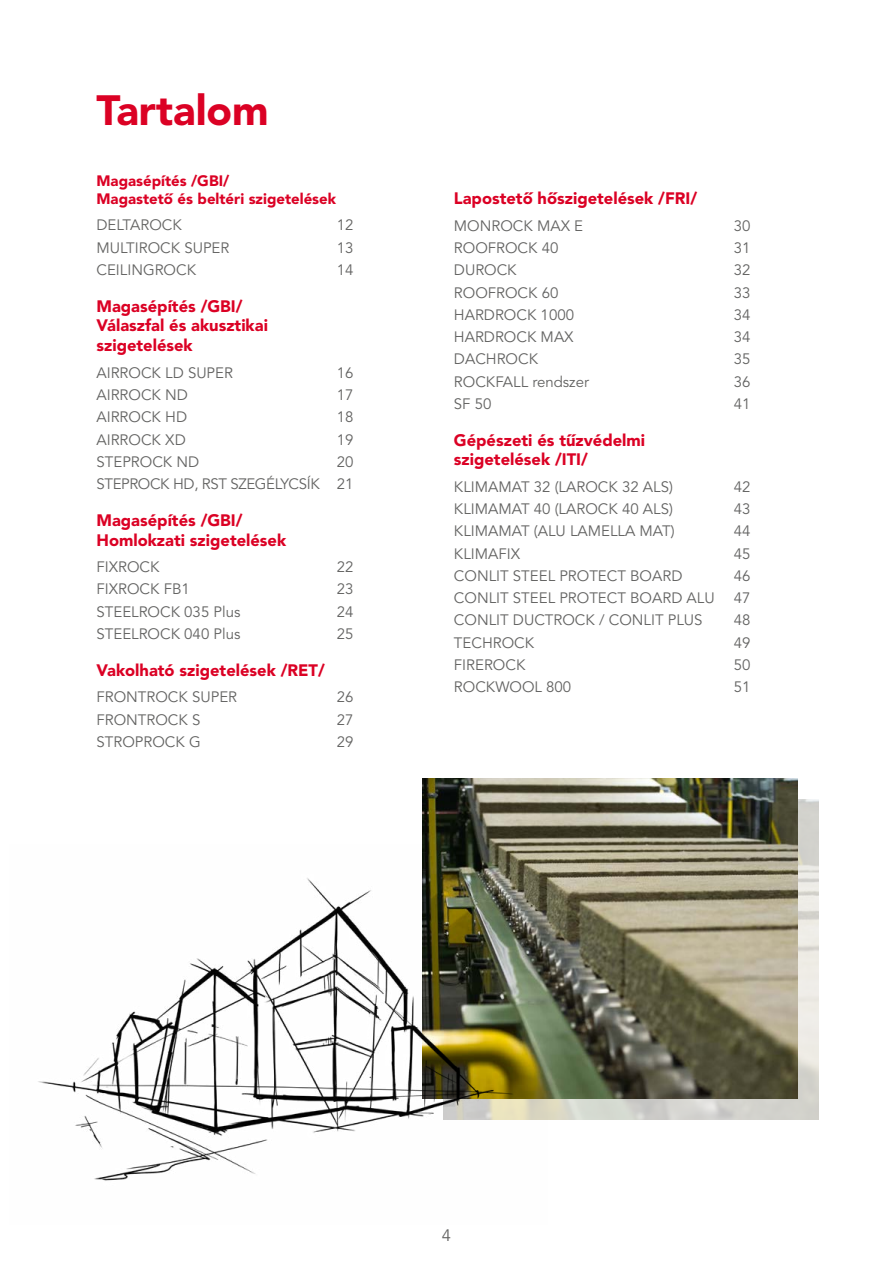
<style>
.page{position:relative;width:893px;height:1263px;background:#fff}
.page>*{position:absolute;margin:0;border:0;box-sizing:border-box;transform-origin:0 0}
.t1{font:900 42px "Avenir LT Pro";color:#db0124}
.t2{font:900 16.5px/19.8px "Avenir LT Pro";color:#db0124}
.t3{font:16.5px "Avenir LT Pro";color:#636362}
.t4{font:15px "Avenir LT Pro";color:#636362}
.t5{font:900 15px/18px "Avenir LT Pro";color:#db0124}
.t6{font:15px/22.2px "Avenir LT Pro";letter-spacing:-.025em;color:#636362;text-align:right}
</style>
<div class="page">
<img style="left:548px;top:799px;width:271px;height:320px">
<img style="left:422px;top:778px;width:375px;height:320px">
<img style="left:38px;top:844px;width:510px;height:337px">
<h1 class="t1" style="left:96px;top:85px;width:174px">Tartalom</h1>
<p class="t5" style="left:96px;top:172px;width:241px">Magasépítés /GBI/<br>Magastető és beltéri szigetelések</p>
<p class="t4" style="left:96px;top:216px;width:87px">DELTAROCK</p>
<p class="t4" style="left:337px;top:216px;width:18px">12</p>
<p class="t4" style="left:96px;top:238px;width:134px">MULTIROCK SUPER</p>
<p class="t4" style="left:337px;top:238px;width:18px">13</p>
<p class="t4" style="left:96px;top:261px;width:101px">CEILINGROCK</p>
<p class="t4" style="left:337px;top:261px;width:18px">14</p>
<p class="t2" style="left:96px;top:296px;width:173px">Magasépítés /GBI/<br>Válaszfal és akusztikai szigetelések</p>
<p class="t4" style="left:96px;top:364px;width:138px">AIRROCK LD SUPER</p>
<p class="t4" style="left:337px;top:364px;width:18px">16</p>
<p class="t4" style="left:96px;top:386px;width:93px">AIRROCK ND</p>
<p class="t4" style="left:337px;top:386px;width:18px">17</p>
<p class="t4" style="left:96px;top:408px;width:92px">AIRROCK HD</p>
<p class="t4" style="left:337px;top:408px;width:18px">18</p>
<p class="t4" style="left:96px;top:430px;width:91px">AIRROCK XD</p>
<p class="t4" style="left:337px;top:430px;width:18px">19</p>
<p class="t4" style="left:96px;top:453px;width:104px">STEPROCK ND</p>
<p class="t6" style="left:96px;top:451px;width:258px">20<br>STEPROCK HD, RST SZEGÉLYCSÍK 21</p>
<p class="t2" style="left:96px;top:510px;width:191px">Magasépítés /GBI/<br>Homlokzati szigetelések</p>
<p class="t4" style="left:96px;top:558px;width:65px">FIXROCK</p>
<p class="t4" style="left:337px;top:558px;width:18px">22</p>
<p class="t4" style="left:96px;top:580px;width:95px">FIXROCK FB1</p>
<p class="t4" style="left:337px;top:580px;width:18px">23</p>
<p class="t4" style="left:96px;top:602px;width:145px">STEELROCK 035 Plus</p>
<p class="t4" style="left:337px;top:602px;width:18px">24</p>
<p class="t4" style="left:96px;top:625px;width:145px">STEELROCK 040 Plus</p>
<p class="t4" style="left:337px;top:625px;width:18px">25</p>
<p class="t2" style="left:96px;top:660px;width:230px">Vakolható szigetelések /RET/</p>
<p class="t4" style="left:96px;top:688px;width:142px">FRONTROCK SUPER</p>
<p class="t4" style="left:337px;top:688px;width:18px">26</p>
<p class="t4" style="left:96px;top:710px;width:105px">FRONTROCK S</p>
<p class="t4" style="left:337px;top:710px;width:18px">27</p>
<p class="t4" style="left:96px;top:733px;width:106px">STROPROCK G</p>
<p class="t4" style="left:337px;top:733px;width:18px">29</p>
<p class="t2" style="left:454px;top:189px;width:245px">Lapostető hőszigetelések /FRI/</p>
<p class="t4" style="left:454px;top:217px;width:131px">MONROCK MAX E</p>
<p class="t4" style="left:734px;top:217px;width:18px">30</p>
<p class="t4" style="left:454px;top:239px;width:106px">ROOFROCK 40</p>
<p class="t4" style="left:734px;top:239px;width:18px">31</p>
<p class="t4" style="left:454px;top:261px;width:64px">DUROCK</p>
<p class="t4" style="left:734px;top:261px;width:18px">32</p>
<p class="t4" style="left:454px;top:283px;width:106px">ROOFROCK 60</p>
<p class="t4" style="left:734px;top:283px;width:18px">33</p>
<p class="t4" style="left:454px;top:306px;width:122px">HARDROCK 1000</p>
<p class="t4" style="left:734px;top:306px;width:18px">34</p>
<p class="t4" style="left:454px;top:328px;width:121px">HARDROCK MAX</p>
<p class="t4" style="left:734px;top:328px;width:18px">34</p>
<p class="t4" style="left:454px;top:350px;width:86px">DACHROCK</p>
<p class="t4" style="left:734px;top:350px;width:18px">35</p>
<p class="t4" style="left:454px;top:372px;width:137px">ROCKFALL rendszer</p>
<p class="t4" style="left:734px;top:372px;width:18px">36</p>
<p class="t4" style="left:454px;top:395px;width:39px">SF 50</p>
<p class="t4" style="left:734px;top:395px;width:18px">41</p>
<p class="t2" style="left:454px;top:430px;width:193px">Gépészeti és tűzvédelmi szigetelések /ITI/</p>
<p class="t4" style="left:454px;top:478px;width:220px">KLIMAMAT 32 (LAROCK 32 ALS)</p>
<p class="t4" style="left:734px;top:478px;width:18px">42</p>
<p class="t4" style="left:454px;top:500px;width:220px">KLIMAMAT 40 (LAROCK 40 ALS)</p>
<p class="t4" style="left:734px;top:500px;width:18px">43</p>
<p class="t4" style="left:454px;top:522px;width:222px">KLIMAMAT (ALU LAMELLA MAT)</p>
<p class="t4" style="left:734px;top:522px;width:18px">44</p>
<p class="t4" style="left:454px;top:545px;width:68px">KLIMAFIX</p>
<p class="t4" style="left:734px;top:545px;width:18px">45</p>
<p class="t4" style="left:454px;top:567px;width:230px">CONLIT STEEL PROTECT BOARD</p>
<p class="t4" style="left:734px;top:567px;width:18px">46</p>
<p class="t4" style="left:454px;top:589px;width:262px">CONLIT STEEL PROTECT BOARD ALU</p>
<p class="t4" style="left:734px;top:589px;width:18px">47</p>
<p class="t4" style="left:454px;top:611px;width:250px">CONLIT DUCTROCK / CONLIT PLUS</p>
<p class="t4" style="left:734px;top:611px;width:18px">48</p>
<p class="t4" style="left:454px;top:633px;width:82px">TECHROCK</p>
<p class="t4" style="left:734px;top:633px;width:18px">49</p>
<p class="t4" style="left:454px;top:656px;width:73px">FIREROCK</p>
<p class="t4" style="left:734px;top:656px;width:18px">50</p>
<p class="t4" style="left:454px;top:678px;width:119px">ROCKWOOL 800</p>
<p class="t4" style="left:734px;top:678px;width:18px">51</p>
<p class="t3" style="left:442px;top:1225px;width:11px">4</p>
</div>
